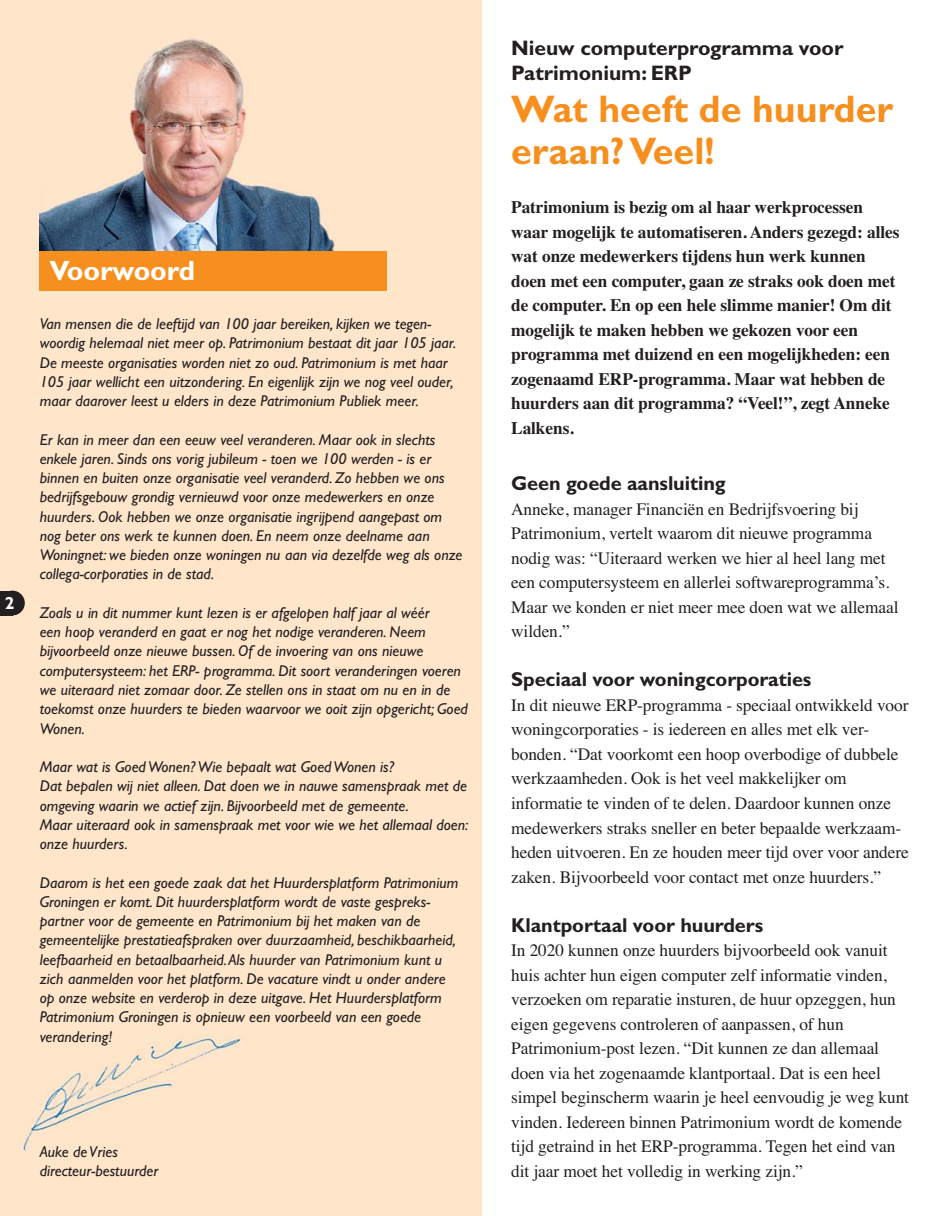
<style>
.page{position:relative;width:943px;height:1216px;background:#fff}
.page>*{position:absolute;margin:0;border:0;box-sizing:border-box;transform-origin:0 0}
.t1{font:700 38.5px/42px "Gill Sans";letter-spacing:.005em;color:#f78f1e}
.t2{font:700 28px "Gill Sans";letter-spacing:-.005em;color:#fff}
.t3{font:700 21px/24.5px "Gill Sans";letter-spacing:-.005em;color:#231f20}
.t4{font:700 20.12px "Gill Sans";letter-spacing:-.005em;color:#231f20}
.t5{font:17.5px/24.5px "Times";letter-spacing:-.005em;color:#231f20}
.t6{font:700 17.5px/24.5px "Times";letter-spacing:-.005em;color:#231f20}
.t7{font:700 17.5px "Gill Sans";color:#fff}
.t8{font:italic 15.75px/19.2px "Gill Sans";color:#231f20}
</style>
<div class="page">
<div style="left:0;top:0;width:481px;height:1215px;background:#ffe5ca"></div>
<img style="left:20px;top:1035px;width:224px;height:117px">
<img style="left:40px;top:38px;width:296px;height:213px">
<div style="left:40px;top:251px;width:347px;height:40px;background:#f78f1e"></div>
<div style="left:0;top:590px;width:12px;height:25px;background:#231f20"></div>
<div style="left:0;top:590px;width:25px;height:25px;background:#231f20;border-radius:50%"></div>
<p class="t7" style="left:5px;top:596px;width:11px">2</p>
<h2 class="t2" style="left:50px;top:261px;width:147px">Voorwoord</h2>
<p class="t8" style="left:40px;top:316px;width:418px">Van mensen die de leeftijd van 100 jaar bereiken, kijken we tegen&shy;woordig helemaal niet meer op. Patrimonium bestaat dit jaar 105 jaar.<br>De meeste organisaties worden niet zo oud. Patrimonium is met haar 105 jaar wellicht een uitzondering. En eigenlijk zijn we nog veel ouder, maar daarover leest u elders in deze Patrimonium Publiek meer.</p>
<p class="t8" style="left:40px;top:431px;width:424px">Er kan in meer dan een eeuw veel veranderen. Maar ook in slechts enkele jaren. Sinds ons vorig jubileum - toen we 100 werden - is er binnen en buiten onze organisatie veel veranderd. Zo hebben we ons bedrijfsgebouw grondig vernieuwd voor onze medewerkers en onze huurders. Ook hebben we onze organisatie ingrijpend aangepast om nog beter ons werk te kunnen doen. En neem onze deelname aan Woningnet: we bieden onze woningen nu aan via dezelfde weg als onze collega-corporaties in de stad.</p>
<p class="t8" style="left:40px;top:604px;width:430px">Zoals u in dit nummer kunt lezen is er afgelopen half jaar al wéér<br>een hoop veranderd en gaat er nog het nodige veranderen. Neem bijvoorbeeld onze nieuwe bussen. Of de invoering van ons nieuwe computersysteem: het ERP- programma. Dit soort veranderingen voeren we uiteraard niet zomaar door. Ze stellen ons in staat om nu en in de toekomst onze huurders te bieden waarvoor we ooit zijn opgericht; Goed Wonen.</p>
<p class="t8" style="left:40px;top:758px;width:430px">Maar wat is Goed Wonen? Wie bepaalt wat Goed Wonen is?<br>Dat bepalen wij niet alleen. Dat doen we in nauwe samenspraak met de omgeving waarin we actief zijn. Bijvoorbeeld met de gemeente.<br>Maar uiteraard ook in samenspraak met voor wie we het allemaal doen: onze huurders.</p>
<p class="t8" style="left:40px;top:874px;width:420px">Daarom is het een goede zaak dat het Huurdersplatform Patrimonium Groningen er komt. Dit huurdersplatform wordt de vaste gespreks&shy;partner voor de gemeente en Patrimonium bij het maken van de gemeentelijke prestatieafspraken over duurzaamheid, beschikbaarheid, leefbaarheid en betaalbaarheid. Als huurder van Patrimonium kunt u zich aanmelden voor het platform. De vacature vindt u onder andere op onze website en verderop in deze uitgave. Het Huurdersplatform Patrimonium Groningen is opnieuw een voorbeeld van een goede verandering!</p>
<p class="t8" style="left:40px;top:1143px;width:120px">Auke de Vries directeur-bestuurder</p>
<h3 class="t3" style="left:511px;top:38px;width:334px">Nieuw computerprogramma voor<br>Patrimonium: ERP</h3>
<h1 class="t1" style="left:511px;top:92px;width:383px">Wat heeft de huurder eraan? Veel!</h1>
<p class="t6" style="left:511px;top:196px;width:390px">Patrimonium is bezig om al haar werkprocessen waar mogelijk te automatiseren. Anders gezegd: alles wat onze medewerkers tijdens hun werk kunnen doen met een computer, gaan ze straks ook doen met de computer. En op een hele slimme manier! Om dit mogelijk te maken hebben we gekozen voor een programma met duizend en een mogelijk heden: een zogenaamd ERP-programma. Maar wat hebben de huurders aan dit programma? “Veel!”, zegt Anneke Lalkens.</p>
<p class="t4" style="left:511px;top:476px;width:216px">Geen goede aansluiting</p>
<p class="t5" style="left:511px;top:498px;width:389px">Anneke, manager Financiën en Bedrijfsvoering bij Patrimonium, vertelt waarom dit nieuwe programma nodig was: “Uiteraard werken we hier al heel lang met een computersysteem en allerlei software programma’s.<br>Maar we konden er niet meer mee doen wat we allemaal wilden.”</p>
<p class="t4" style="left:511px;top:672px;width:302px">Speciaal voor woningcorporaties</p>
<p class="t5" style="left:511px;top:694px;width:399px">In dit nieuwe ERP-programma - speciaal ontwikkeld voor woningcorporaties - is iedereen en alles met elk ver&shy;bonden. “Dat voorkomt een hoop overbodige of dubbele werkzaamheden. Ook is het veel makkelijker om informatie te vinden of te delen. Daardoor kunnen onze medewerkers straks sneller en beter bepaalde werk zaam&shy;heden uitvoeren. En ze houden meer tijd over voor andere zaken. Bijvoorbeeld voor contact met onze huurders.”</p>
<p class="t4" style="left:511px;top:917px;width:253px">Klantportaal voor huurders</p>
<p class="t5" style="left:511px;top:939px;width:399px">In 2020 kunnen onze huurders bijvoorbeeld ook vanuit huis achter hun eigen computer zelf informatie vinden, verzoeken om reparatie insturen, de huur opzeggen, hun eigen gegevens controleren of aanpassen, of hun Patrimonium-post lezen. “Dit kunnen ze dan allemaal doen via het zogenaamde klant portaal. Dat is een heel simpel beginscherm waarin je heel eenvoudig je weg kunt vinden. Iedereen binnen Patrimonium wordt de komende tijd getraind in het ERP-programma. Tegen het eind van dit jaar moet het volledig in werking zijn.”</p>
</div>
